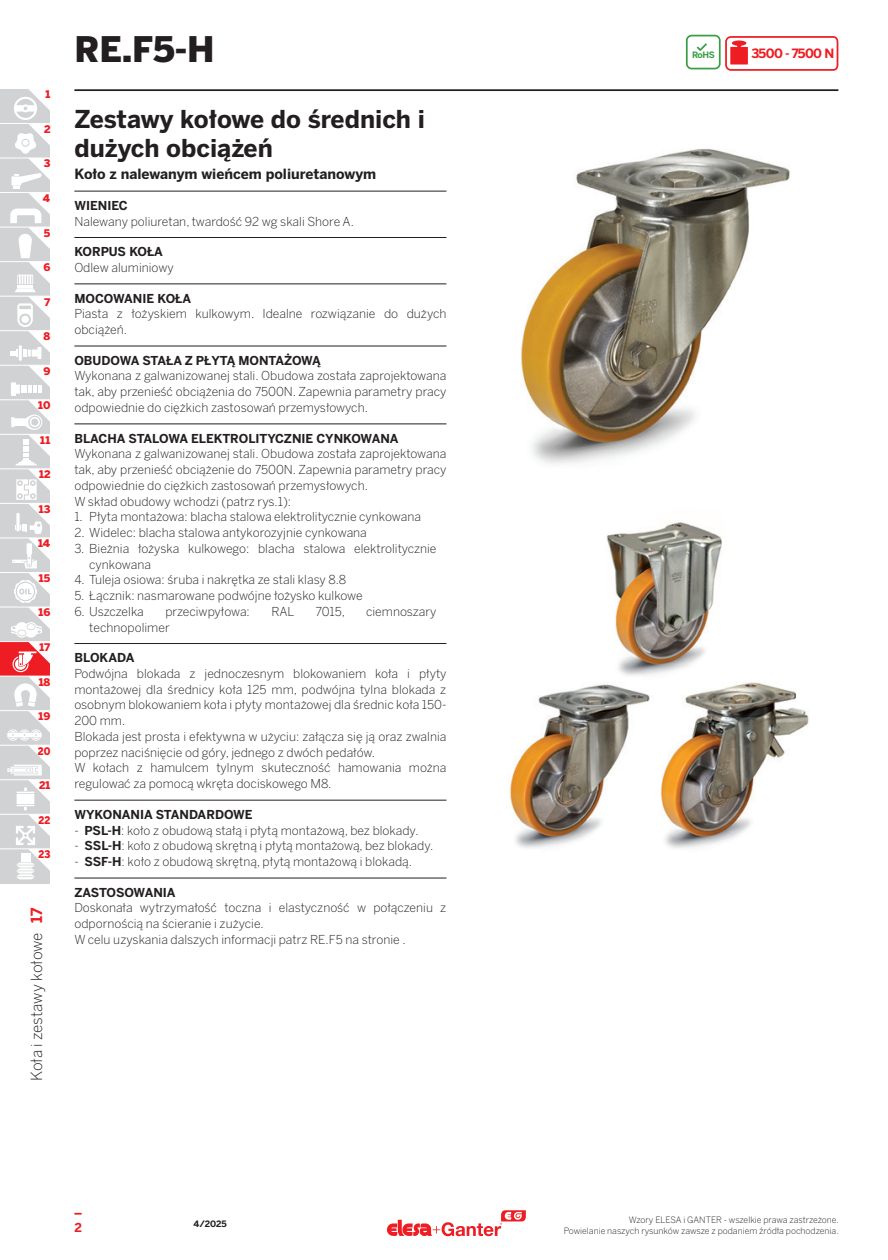
<style>
.page{position:relative;width:888px;height:1260px;background:#fff}
.page>*{position:absolute;margin:0;border:0;box-sizing:border-box;transform-origin:0 0}
.series{font:900 35px "Benton Sans";color:#231f20}
.subtitle_eg{font:700 24.5px/29.4px "Benton Sans";color:#231f20}
.t1{font:300 15.4px "Benton Sans";letter-spacing:-.01em;color:#231f20}
.t2{font:700 15.4px "Benton Sans";color:#ee1d23}
.subtitle_eg_sec{font:700 14px "Benton Sans";color:#231f20}
.t3{font:700 12.78px "Benton Sans";letter-spacing:-.05em;color:#ee1d23}
.description{font:300 12.25px/15.8px "Benton Sans";color:#231f20}
.t4{font:700 12.25px "Benton Sans";color:#231f20}
.t5{font:700 12.25px "Benton Sans";color:#ee1d23}
.t6{font:900 10.5px "Benton Sans";color:#ee1d23}
.t7{font:900 10.5px "Benton Sans";color:#ee1d23;scale:.9 1}
.t8{font:300 8.75px "Benton Sans";color:#231f20}
.t9{font:700 8.75px "Benton Sans";color:#231f20}
.t10{font:700 8.75px "Benton Sans";color:#399f47}
.s1{font-weight:700}
</style>
<div class="page">
<svg style="left:74px;top:1213px;width:8px;height:2px"></svg>
<hr style="left:74px;top:89px;width:764px;height:2px;background:#231f20">
<div style="left:0;top:745px;width:50px;height:35px;background:#d1d2d4"></div>
<div style="left:0;top:711px;width:50px;height:34px;background:#d1d2d4"></div>
<div style="left:0;top:849px;width:50px;height:34px;background:#d1d2d4"></div>
<div style="left:0;top:814px;width:50px;height:35px;background:#d1d2d4"></div>
<div style="left:0;top:780px;width:50px;height:34px;background:#d1d2d4"></div>
<div style="left:0;top:158px;width:50px;height:35px;background:#d1d2d4"></div>
<div style="left:0;top:193px;width:50px;height:34px;background:#d1d2d4"></div>
<div style="left:0;top:123px;width:50px;height:35px;background:#d1d2d4"></div>
<div style="left:0;top:89px;width:50px;height:34px;background:#d1d2d4"></div>
<hr style="left:0;top:123px;width:50px;height:1px;background:#fff">
<div style="left:0;top:227px;width:50px;height:35px;background:#d1d2d4"></div>
<div style="left:0;top:262px;width:50px;height:34px;background:#d1d2d4"></div>
<div style="left:0;top:296px;width:50px;height:35px;background:#d1d2d4"></div>
<div style="left:0;top:331px;width:50px;height:34px;background:#d1d2d4"></div>
<div style="left:0;top:365px;width:50px;height:35px;background:#d1d2d4"></div>
<div style="left:0;top:400px;width:50px;height:34px;background:#d1d2d4"></div>
<div style="left:0;top:434px;width:50px;height:35px;background:#d1d2d4"></div>
<div style="left:0;top:469px;width:50px;height:34px;background:#d1d2d4"></div>
<div style="left:0;top:503px;width:50px;height:35px;background:#d1d2d4"></div>
<div style="left:0;top:538px;width:50px;height:34px;background:#d1d2d4"></div>
<div style="left:0;top:572px;width:50px;height:35px;background:#d1d2d4"></div>
<div style="left:0;top:607px;width:50px;height:35px;background:#d1d2d4"></div>
<div style="left:0;top:642px;width:50px;height:34px;background:#ee1d23"></div>
<div style="left:0;top:676px;width:50px;height:35px;background:#d1d2d4"></div>
<hr style="left:0;top:158px;width:50px;height:1px;background:#fff">
<hr style="left:0;top:192px;width:50px;height:1px;background:#fff">
<hr style="left:0;top:227px;width:50px;height:1px;background:#fff">
<hr style="left:0;top:261px;width:50px;height:1px;background:#fff">
<hr style="left:0;top:296px;width:50px;height:1px;background:#fff">
<hr style="left:0;top:330px;width:50px;height:1px;background:#fff">
<hr style="left:0;top:365px;width:50px;height:1px;background:#fff">
<hr style="left:0;top:399px;width:50px;height:1px;background:#fff">
<hr style="left:0;top:434px;width:50px;height:1px;background:#fff">
<hr style="left:0;top:468px;width:50px;height:1px;background:#fff">
<hr style="left:0;top:503px;width:50px;height:1px;background:#fff">
<hr style="left:0;top:538px;width:50px;height:1px;background:#fff">
<hr style="left:0;top:572px;width:50px;height:1px;background:#fff">
<hr style="left:0;top:607px;width:50px;height:1px;background:#fff">
<hr style="left:0;top:641px;width:50px;height:1px;background:#fff">
<hr style="left:0;top:676px;width:50px;height:1px;background:#fff">
<hr style="left:0;top:710px;width:50px;height:1px;background:#fff">
<hr style="left:0;top:745px;width:50px;height:1px;background:#fff">
<hr style="left:0;top:779px;width:50px;height:1px;background:#fff">
<hr style="left:0;top:814px;width:50px;height:1px;background:#fff">
<hr style="left:0;top:848px;width:50px;height:1px;background:#fff">
<hr style="left:7px;top:768px;width:26px;height:4px;background:#eeeeef">
<hr style="left:7px;top:733px;width:35px;height:4px;background:#f2f2f3">
<svg style="left:8px;top:89px;width:42px;height:790px"></svg>
<svg style="left:387px;top:1210px;width:139px;height:26px"></svg>
<svg style="left:686px;top:35px;width:152px;height:36px"></svg>
<hr style="left:74px;top:191px;width:372px;height:1px;background:#231f20">
<hr style="left:74px;top:237px;width:372px;height:1px;background:#231f20">
<hr style="left:74px;top:284px;width:372px;height:1px;background:#231f20">
<hr style="left:74px;top:346px;width:372px;height:1px;background:#231f20">
<hr style="left:74px;top:424px;width:372px;height:1px;background:#231f20">
<hr style="left:74px;top:643px;width:372px;height:1px;background:#231f20">
<hr style="left:74px;top:800px;width:372px;height:1px;background:#231f20">
<hr style="left:74px;top:878px;width:372px;height:1px;background:#231f20">
<img style="left:521px;top:148px;width:269px;height:317px">
<img style="left:510px;top:522px;width:299px;height:327px">
<p class="t6" style="left:45px;top:86px;width:6px">1</p>
<p class="t6" style="left:44px;top:121px;width:8px">2</p>
<p class="t6" style="left:44px;top:156px;width:8px">3</p>
<p class="t6" style="left:43px;top:190px;width:9px">4</p>
<p class="t6" style="left:44px;top:225px;width:8px">5</p>
<p class="t6" style="left:43px;top:259px;width:9px">6</p>
<p class="t6" style="left:45px;top:294px;width:7px">7</p>
<p class="t6" style="left:44px;top:329px;width:8px">8</p>
<p class="t6" style="left:44px;top:363px;width:9px">9</p>
<p class="t6" style="left:38px;top:398px;width:14px">10</p>
<p class="t6" style="left:40px;top:432px;width:12px">11</p>
<p class="t6" style="left:39px;top:467px;width:13px">12</p>
<p class="t6" style="left:39px;top:501px;width:13px">13</p>
<p class="t6" style="left:38px;top:536px;width:14px">14</p>
<p class="t6" style="left:39px;top:570px;width:13px">15</p>
<p class="t6" style="left:39px;top:605px;width:13px">16</p>
<p class="t6" style="left:40px;top:639px;width:12px">17</p>
<p class="t6" style="left:39px;top:674px;width:13px">18</p>
<p class="t6" style="left:39px;top:708px;width:13px">19</p>
<p class="t7" style="left:38px;top:743px;width:15px">20</p>
<p class="t6" style="left:39px;top:778px;width:13px">21</p>
<p class="t7" style="left:39px;top:812px;width:15px">22</p>
<p class="t7" style="left:39px;top:847px;width:15px">23</p>
<p class="t2" style="left:25px;top:923px;width:16px;rotate:-90deg">17</p>
<p class="t1" style="left:26px;top:1081px;width:150px;rotate:-90deg">Koła i zestawy kołowe</p>
<p class="series" style="left:74px;top:23px;width:142px">RE.F5-H</p>
<p class="subtitle_eg" style="left:74px;top:103px;width:352px">Zestawy kołowe do średnich i dużych obciążeń</p>
<p class="subtitle_eg_sec" style="left:74px;top:164px;width:303px">Koło z nalewanym wieńcem poliuretanowym</p>
<p class="t4" style="left:74px;top:196px;width:55px">WIENIEC</p>
<p class="description" style="left:74px;top:212px;width:281px">Nalewany poliuretan, twardość 92 wg skali Shore A.</p>
<p class="t4" style="left:74px;top:243px;width:90px">KORPUS KOŁA</p>
<p class="description" style="left:74px;top:259px;width:101px">Odlew aluminiowy</p>
<p class="t4" style="left:74px;top:289px;width:118px">MOCOWANIE KOŁA</p>
<p class="description" style="left:74px;top:305px;width:374px">Piasta z łożyskiem kulkowym. Idealne rozwiązanie do dużych obciążeń.</p>
<p class="t4" style="left:74px;top:351px;width:248px">OBUDOWA STAŁA Z PŁYTĄ MONTAŻOWĄ</p>
<p class="description" style="left:74px;top:367px;width:374px;text-align:justify">Wykonana z galwanizowanej stali. Obudowa została zaprojektowana tak, aby przenieść obciążenia do 7500N. Zapewnia parametry pracy odpowiednie do ciężkich zastosowań przemysłowych.</p>
<p class="t4" style="left:74px;top:429px;width:326px">BLACHA STALOWA ELEKTROLITYCZNIE CYNKOWANA</p>
<p class="description" style="left:74px;top:445px;width:374px;text-align:justify">Wykonana z galwanizowanej stali. Obudowa została zaprojektowana tak, aby przenieść obciążenie do 7500N. Zapewnia parametry pracy odpowiednie do ciężkich zastosowań przemysłowych.</p>
<p class="description" style="left:74px;top:493px;width:218px">W skład obudowy wchodzi (patrz rys.1):</p>
<p class="description" style="left:74px;top:508px;width:348px">1. Płyta montażowa: blacha stalowa elektrolitycznie cynkowana</p>
<p class="description" style="left:74px;top:524px;width:294px">2. Widelec: blacha stalowa antykorozyjnie cynkowana</p>
<p class="description" style="left:89px;top:540px;width:349px;text-indent:-15px">3. Bieżnia łożyska kulkowego: blacha stalowa elektrolitycznie cynkowana</p>
<p class="description" style="left:74px;top:571px;width:273px">4. Tuleja osiowa: śruba i nakrętka ze stali klasy 8.8</p>
<p class="description" style="left:74px;top:587px;width:290px">5. Łącznik: nasmarowane podwójne łożysko kulkowe</p>
<p class="description" style="left:74px;top:603px;width:71px">6. Uszczelka</p>
<p class="description" style="left:165px;top:603px;width:86px">przeciwpyłowa:</p>
<p class="description" style="left:271px;top:603px;width:24px">RAL</p>
<p class="description" style="left:315px;top:603px;width:31px">7015,</p>
<p class="description" style="left:366px;top:603px;width:72px">ciemnoszary</p>
<p class="description" style="left:89px;top:619px;width:82px">technopolimer</p>
<p class="t4" style="left:74px;top:649px;width:62px">BLOKADA</p>
<p class="description" style="left:74px;top:665px;width:374px;text-align:justify">Podwójna blokada z jednoczesnym blokowaniem koła i płyty montażowej dla średnicy koła 125 mm, podwójna tylna blokada z osobnym blokowaniem koła i płyty montażowej dla średnic koła 150- 200 mm.</p>
<p class="description" style="left:74px;top:728px;width:374px">Blokada jest prosta i efektywna w użyciu: załącza się ją oraz zwalnia poprzez naciśnięcie od góry, jednego z dwóch pedałów.</p>
<p class="description" style="left:74px;top:759px;width:374px">W kołach z hamulcem tylnym skuteczność hamowania można regulować za pomocą wkręta dociskowego M8.</p>
<p class="t4" style="left:74px;top:805px;width:180px">WYKONANIA STANDARDOWE</p>
<p class="description" style="left:74px;top:822px;width:346px">- <span class="s1">PSL-H</span>: koło z obudową stałą i płytą montażową, bez blokady.</p>
<p class="description" style="left:74px;top:837px;width:360px">- <span class="s1">SSL-H</span>: koło z obudową skrętną i płytą montażową, bez blokady.</p>
<p class="description" style="left:74px;top:853px;width:339px">- <span class="s1">SSF-H</span>: koło z obudową skrętną, płytą montażową i blokadą.</p>
<p class="t4" style="left:74px;top:883px;width:103px">ZASTOSOWANIA</p>
<p class="description" style="left:74px;top:899px;width:374px">Doskonała wytrzymałość toczna i elastyczność w połączeniu z odpornością na ścieranie i zużycie.</p>
<p class="description" style="left:74px;top:931px;width:333px">W celu uzyskania dalszych informacji patrz RE.F5 na stronie .</p>
<p class="t10" style="left:692px;top:49px;width:24px">RoHS</p>
<p class="t3" style="left:751px;top:46px;width:84px">3500 - 7500 N</p>
<p class="t8" style="left:629px;top:1214px;width:211px">Wzory ELESA i GANTER - wszelkie prawa zastrzeżone.</p>
<p class="t9" style="left:193px;top:1218px;width:35px">4/2025</p>
<p class="t5" style="left:74px;top:1219px;width:9px">2</p>
<p class="t8" style="left:564px;top:1225px;width:276px">Powielanie naszych rysunków zawsze z podaniem źródła pochodzenia.</p>
</div>
